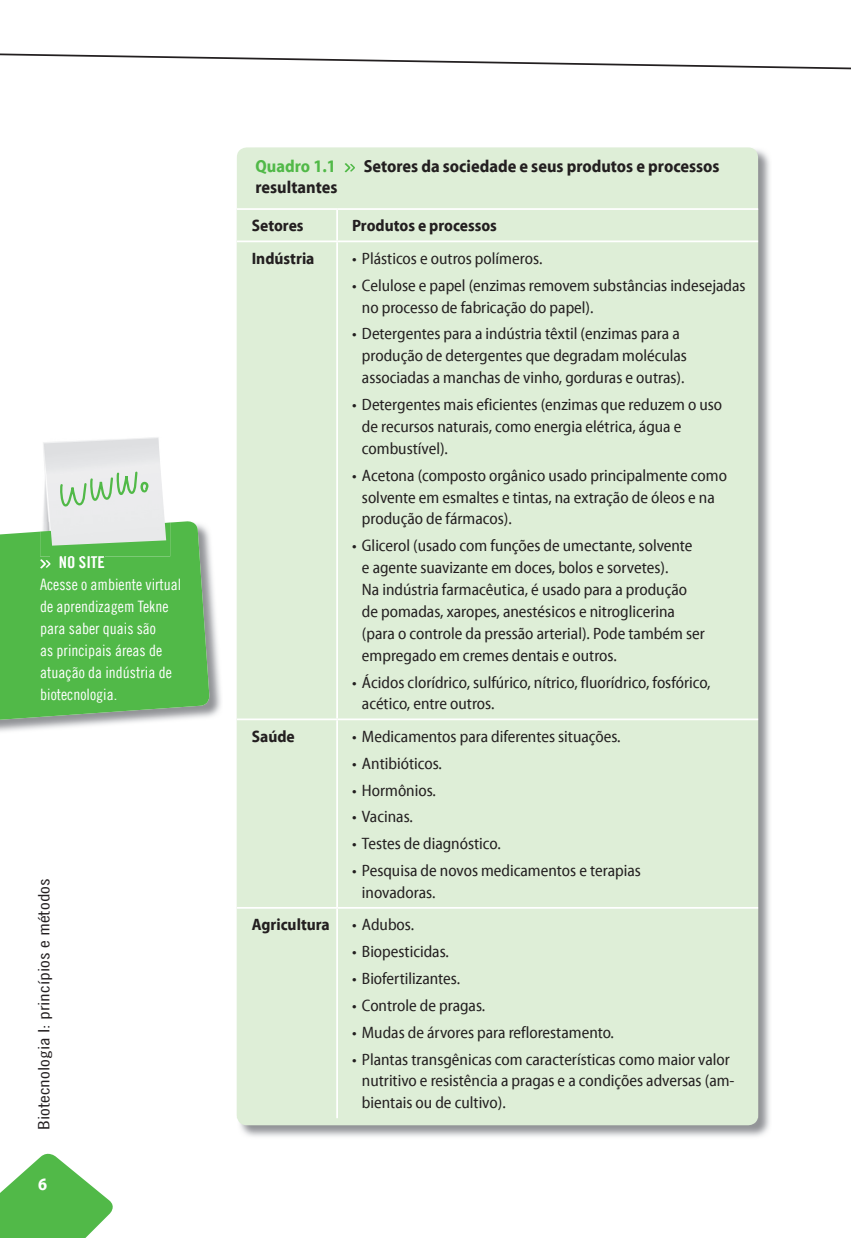
<style>
.page{position:relative;width:851px;height:1238px;background:#fff}
.page>*{position:absolute;margin:0;border:0;box-sizing:border-box;transform-origin:0 0}
.t1{font:700 semi-condensed 17.5px "Probario";color:#231f20}
.t2{font:700 semi-condensed 17.5px "Probario";color:#51b948}
.t3{font:700 semi-condensed 17.5px "Probario";color:#fff}
.t4{font:semi-condensed 16.62px/21.9px "Probario";color:#231f20}
.t5{font:700 semi-condensed 16.62px "Probario";color:#231f20}
.t6{font:16.62px "Caecil Bold Condensed N20";color:#fff}
.t7{font:15.75px/21.9px "Caecil Condensed N18";color:#fff}
.t8{font:15.75px "Caecil Condensed N18";color:#231f20;scale:1.25 1}
</style>
<div class="page">
<svg style="left:0;top:53px;width:850px;height:17px"></svg>
<img style="left:237px;top:148px;width:533px;height:989px">
<div style="left:237px;top:147px;width:521px;height:978px;background:#deeed7;border-radius:10px"></div>
<svg style="left:344px;top:163px;width:11px;height:9px"></svg>
<hr style="left:337px;top:208px;width:421px;height:2px;background:#fff">
<hr style="left:237px;top:208px;width:100px;height:2px;background:#fff">
<hr style="left:337px;top:240px;width:421px;height:2px;background:#fff">
<hr style="left:337px;top:718px;width:421px;height:2px;background:#fff">
<hr style="left:336px;top:210px;width:2px;height:30px;background:#fff">
<hr style="left:336px;top:720px;width:2px;height:186px;background:#fff">
<hr style="left:237px;top:240px;width:100px;height:2px;background:#fff">
<hr style="left:336px;top:242px;width:2px;height:476px;background:#fff">
<hr style="left:237px;top:718px;width:100px;height:2px;background:#fff">
<hr style="left:237px;top:906px;width:100px;height:2px;background:#fff">
<hr style="left:337px;top:906px;width:421px;height:2px;background:#fff">
<hr style="left:336px;top:908px;width:2px;height:210px;background:#fff">
<img style="left:0;top:547px;width:221px;height:185px">
<svg style="left:0;top:521px;width:210px;height:204px;background:#5eba56"></svg>
<svg style="left:40px;top:559px;width:10px;height:9px"></svg>
<div style="left:40px;top:522px;width:130px;height:34px;background:#51b948"></div>
<img style="left:50px;top:556px;width:54px;height:1px">
<img style="left:44px;top:438px;width:122px;height:107px">
<svg style="left:60px;top:470px;width:89px;height:41px;background:#d2e3d2"></svg>
<svg style="left:0;top:1153px;width:113px;height:85px"></svg>
<p class="t6" style="left:59px;top:552px;width:47px">NO SITE</p>
<p class="t7" style="left:40px;top:573px;width:143px">Acesse o ambiente virtual de aprendizagem Tekne para saber quais são<br>as principais áreas de atuação da indústria de biotecnologia.</p>
<p class="t8" style="left:35px;top:1130px;width:203px;rotate:-90deg">Biotecnologia I: princípios e métodos</p>
<p class="t3" style="left:38px;top:1173px;width:11px">6</p>
<p class="t2" style="left:255px;top:157px;width:82px">Quadro 1.1</p>
<p class="t1" style="left:363px;top:157px;width:357px">Setores da sociedade e seus produtos e processos</p>
<p class="t1" style="left:255px;top:178px;width:83px">resultantes</p>
<p class="t5" style="left:252px;top:216px;width:53px">Setores</p>
<p class="t5" style="left:352px;top:216px;width:146px">Produtos e processos</p>
<p class="t5" style="left:252px;top:249px;width:64px">Indústria</p>
<p class="t4" style="left:352px;top:248px;width:192px">• Plásticos e outros polímeros.</p>
<p class="t4" style="left:362px;top:274px;width:385px;text-indent:-10px">• Celulose e papel (enzimas removem substâncias indesejadas no processo de fabricação do papel).</p>
<p class="t4" style="left:352px;top:323px;width:336px;text-align:center">• Detergentes para a indústria têxtil (enzimas para a produção de detergentes que degradam moléculas associadas a manchas de vinho, gorduras e outras).</p>
<p class="t4" style="left:362px;top:394px;width:361px;text-indent:-10px">• Detergentes mais eficientes (enzimas que reduzem o uso de recursos naturais, como energia elétrica, água e combustível).</p>
<p class="t4" style="left:362px;top:464px;width:366px;text-indent:-10px">• Acetona (composto orgânico usado principalmente como solvente em esmaltes e tintas, na extração de óleos e na produção de fármacos).</p>
<p class="t4" style="left:362px;top:535px;width:344px;text-indent:-10px">• Glicerol (usado com funções de umectante, solvente<br>e agente suavizante em doces, bolos e sorvetes).<br>Na indústria farmacêutica, é usado para a produção de pomadas, xaropes, anestésicos e nitroglicerina (para o controle da pressão arterial). Pode também ser empregado em cremes dentais e outros.</p>
<p class="t4" style="left:362px;top:671px;width:350px;text-indent:-10px">• Ácidos clorídrico, sulfúrico, nítrico, fluorídrico, fosfórico, acético, entre outros.</p>
<p class="t5" style="left:252px;top:727px;width:45px">Saúde</p>
<p class="t4" style="left:352px;top:725px;width:270px">• Medicamentos para diferentes situações.</p>
<p class="t4" style="left:352px;top:752px;width:91px">• Antibióticos.</p>
<p class="t4" style="left:352px;top:779px;width:85px">• Hormônios.</p>
<p class="t4" style="left:352px;top:806px;width:62px">• Vacinas.</p>
<p class="t4" style="left:352px;top:833px;width:150px">• Testes de diagnóstico.</p>
<p class="t4" style="left:362px;top:859px;width:280px;text-indent:-10px">• Pesquisa de novos medicamentos e terapias inovadoras.</p>
<p class="t5" style="left:252px;top:915px;width:80px">Agricultura</p>
<p class="t4" style="left:352px;top:914px;width:64px">• Adubos.</p>
<p class="t4" style="left:352px;top:940px;width:98px">• Biopesticidas.</p>
<p class="t4" style="left:352px;top:967px;width:110px">• Biofertilizantes.</p>
<p class="t4" style="left:352px;top:994px;width:135px">• Controle de pragas.</p>
<p class="t4" style="left:352px;top:1021px;width:263px">• Mudas de árvores para reflorestamento.</p>
<p class="t4" style="left:362px;top:1048px;width:374px;text-indent:-10px">• Plantas transgênicas com características como maior valor nutritivo e resistência a pragas e a condições adversas (am&shy;bientais ou de cultivo).</p>
</div>
